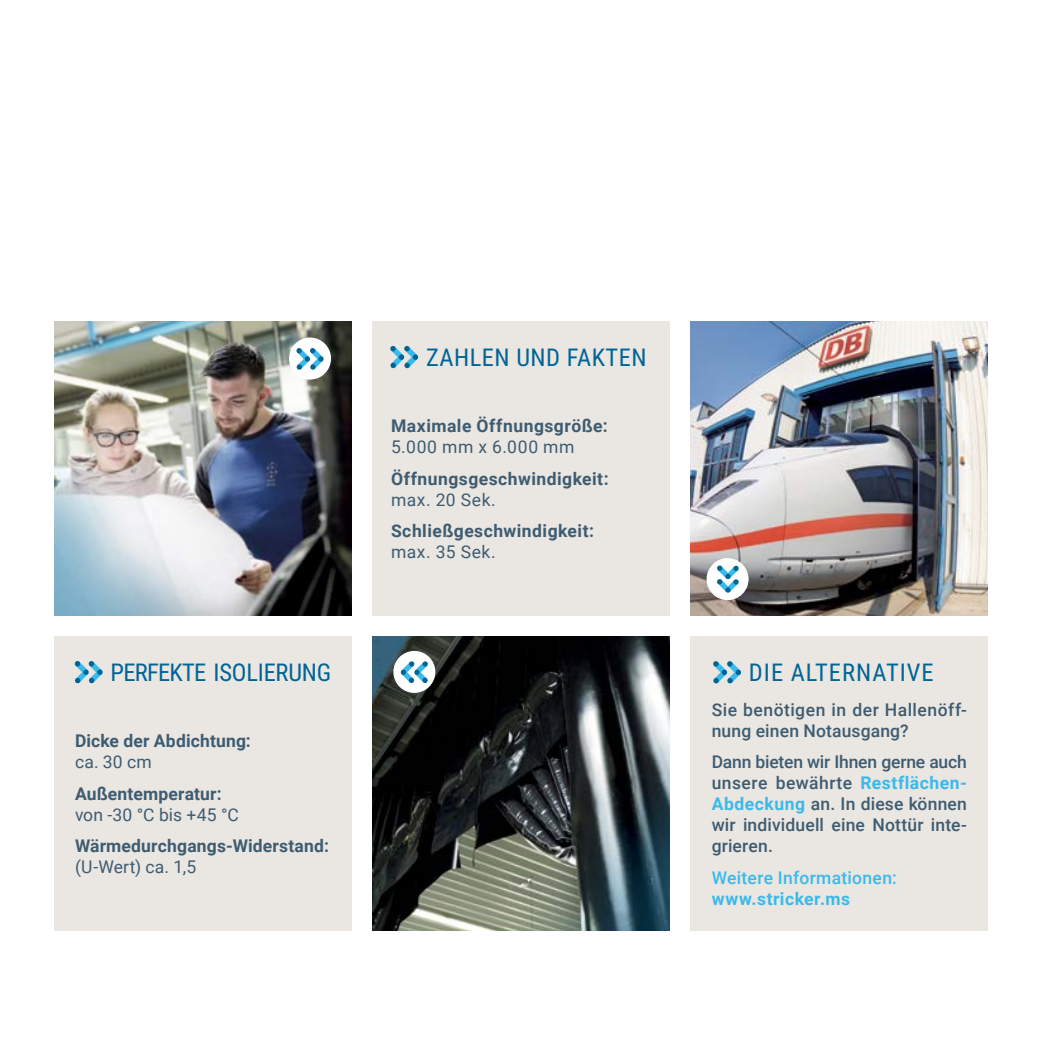
<style>
.page{position:relative;width:1042px;height:1042px;background:#fff}
.page>*{position:absolute;margin:0;border:0;box-sizing:border-box;transform-origin:0 0}
.t1{font:24.5px "Roboto Condensed";letter-spacing:-.01em;color:#006495}
.t2{font:24.5px "Roboto Condensed";letter-spacing:.02em;color:#006495}
.t3{font:24.5px "Roboto Condensed";letter-spacing:.04em;color:#006495}
.t4{font:500 17.5px/21px "Roboto";letter-spacing:.01em;color:#3e5c71}
.t5{font:700 17.5px "Roboto";letter-spacing:.02em;color:#3e5c71}
.t6{font:17.5px "Roboto";letter-spacing:.025em;color:#3e5c71}
.t7{font:500 17.5px "Roboto";letter-spacing:.015em;color:#3abaea}
.t8{font:17.5px "Roboto";letter-spacing:.005em;color:#3e5c71}
.t9{font:17.5px "Roboto";letter-spacing:.045em;color:#3e5c71}
.t10{font:700 17.5px "Roboto";letter-spacing:.03em;color:#3abaea}
.s1{font-weight:700;color:#3abaea}
</style>
<div class="page">
<img style="left:54px;top:321px;width:297px;height:294px">
<div style="left:372px;top:321px;width:297px;height:294px;background:#eae6e1"></div>
<div style="left:54px;top:636px;width:297px;height:294px;background:#eae6e1"></div>
<div style="left:690px;top:636px;width:298px;height:294px;background:#eae6e1"></div>
<img style="left:372px;top:636px;width:297px;height:294px">
<img style="left:690px;top:321px;width:298px;height:294px">
<div style="left:706px;top:558px;width:42px;height:42px;background:#fff;border-radius:50%"></div>
<svg style="left:717px;top:565px;width:22px;height:28px"></svg>
<div style="left:393px;top:651px;width:42px;height:42px;background:#fff;border-radius:50%"></div>
<svg style="left:400px;top:661px;width:28px;height:22px"></svg>
<div style="left:289px;top:337px;width:42px;height:42px;background:#fff;border-radius:50%"></div>
<svg style="left:296px;top:348px;width:28px;height:22px"></svg>
<svg style="left:74px;top:661px;width:29px;height:22px"></svg>
<svg style="left:390px;top:346px;width:28px;height:22px"></svg>
<svg style="left:713px;top:661px;width:28px;height:23px"></svg>
<h1 class="t1" style="left:111px;top:655px;width:222px">PERFEKTE ISOLIERUNG</h1>
<p class="t5" style="left:75px;top:729px;width:177px">Dicke der Abdichtung:</p>
<p class="t6" style="left:75px;top:750px;width:78px">ca. 30 cm</p>
<p class="t5" style="left:75px;top:781px;width:148px">Außentemperatur:</p>
<p class="t8" style="left:75px;top:802px;width:165px">von -30 °C bis +45 °C</p>
<p class="t5" style="left:75px;top:834px;width:255px">Wärmedurchgangs-Widerstand:</p>
<p class="t6" style="left:75px;top:855px;width:123px">(U-Wert) ca. 1,5</p>
<h1 class="t2" style="left:426px;top:340px;width:222px">ZAHLEN UND FAKTEN</h1>
<p class="t5" style="left:391px;top:414px;width:218px">Maximale Öffnungsgröße:</p>
<p class="t9" style="left:391px;top:435px;width:185px">5.000 mm x 6.000 mm</p>
<p class="t5" style="left:391px;top:466px;width:219px">Öffnungsgeschwindigkeit:</p>
<p class="t6" style="left:391px;top:487px;width:106px">max. 20 Sek.</p>
<p class="t5" style="left:391px;top:519px;width:204px">Schließgeschwindigkeit:</p>
<p class="t6" style="left:391px;top:540px;width:106px">max. 35 Sek.</p>
<h1 class="t3" style="left:749px;top:655px;width:186px">DIE ALTERNATIVE</h1>
<p class="t4" style="left:712px;top:698px;width:255px">Sie benötigen in der Hallenöff&shy;nung einen Notausgang?</p>
<p class="t4" style="left:712px;top:751px;width:257px;text-align:justify">Dann bieten wir Ihnen gerne auch unsere bewährte <span class="s1">Restflächen-Abdeckung</span> an. In diese können wir individuell eine Nottür inte&shy;grieren.</p>
<p class="t7" style="left:712px;top:865px;width:187px">Weitere Informationen:</p>
<p class="t10" style="left:712px;top:886px;width:140px">www.stricker.ms</p>
</div>
